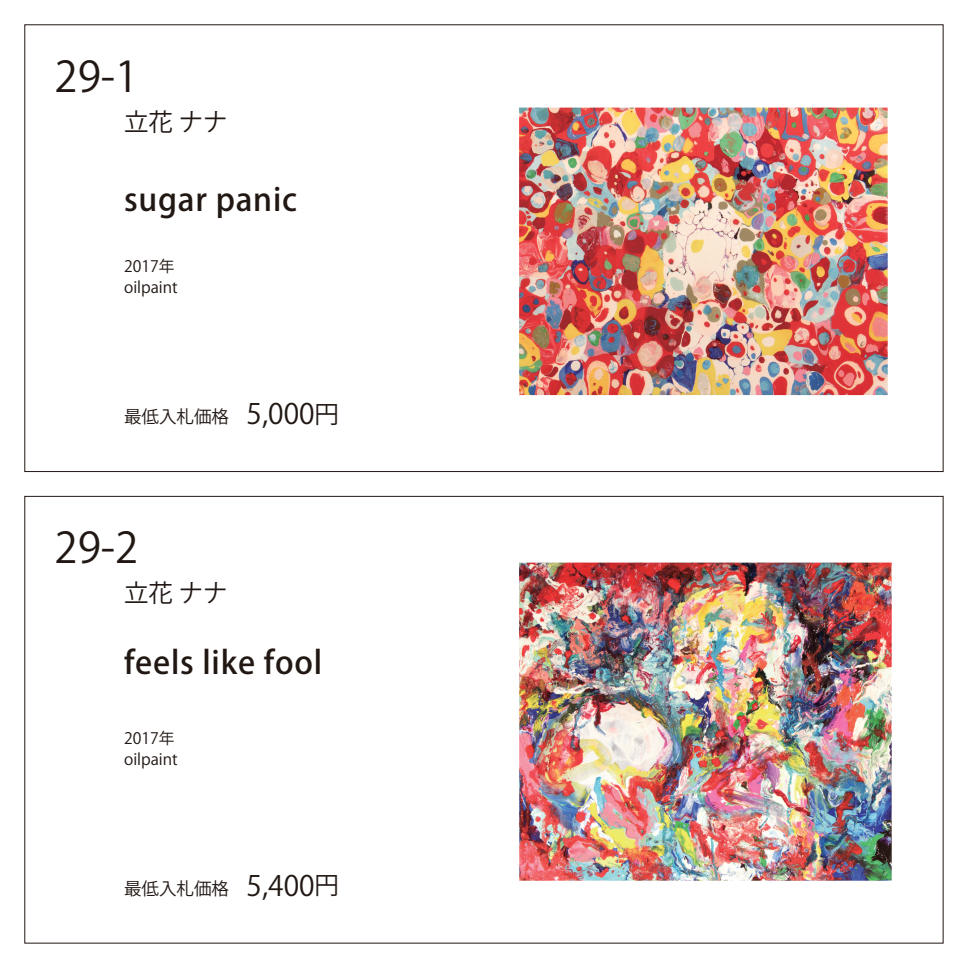
<style>
.page{position:relative;width:968px;height:968px;background:#fff}
.page>*{position:absolute;margin:0;border:0;box-sizing:border-box;transform-origin:0 0}
.t1{font:42px "Koz Go Pro";color:#211814}
.t2{font:500 31.5px "Koz Go Pro";letter-spacing:.025em;color:#211814}
.t3{font:24.5px "Koz Go Pro";color:#211814}
.t4{font:17.5px "Koz Go Pro";color:#211814}
.t5{font:15.75px/21px "Koz Go Pro";color:#211814}
.s1{font-size:28px}
.s2{font-size:24.5px}
</style>
<div class="page">
<div style="left:25px;top:496px;width:918px;height:447px;background:#fff;border:1px solid #211814"></div>
<img style="left:519px;top:108px;width:368px;height:287px">
<img style="left:519px;top:562px;width:372px;height:318px">
<h1 class="t1" style="left:55px;top:49px;width:85px">29-1</h1>
<h3 class="t3" style="left:124px;top:106px;width:105px">立花 ナナ</h3>
<h2 class="t2" style="left:124px;top:179px;width:174px">sugar panic</h2>
<p class="t5" style="left:124px;top:256px;width:55px">2017年oilpaint</p>
<p class="t4" style="left:124px;top:405px;width:216px">最低入札価格　<span class="s1">5,000</span><span class="s2">円</span></p>
<h1 class="t1" style="left:55px;top:520px;width:85px">29-2</h1>
<h3 class="t3" style="left:124px;top:577px;width:105px">立花 ナナ</h3>
<h2 class="t2" style="left:124px;top:642px;width:199px">feels like fool</h2>
<p class="t5" style="left:124px;top:727px;width:55px">2017年oilpaint</p>
<p class="t4" style="left:124px;top:877px;width:216px">最低入札価格　<span class="s1">5,400</span><span class="s2">円</span></p>
</div>
